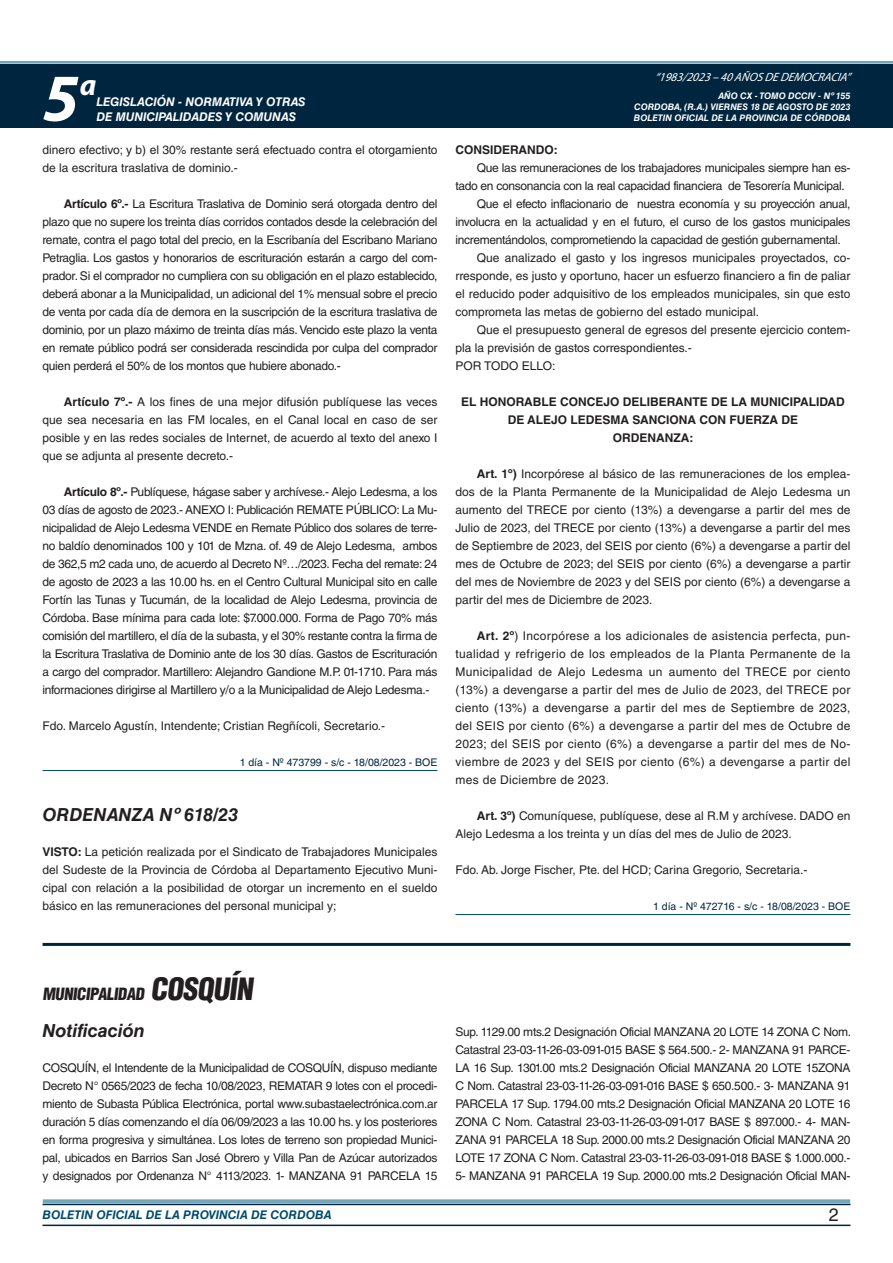
<style>
.page{position:relative;width:893px;height:1263px;background:#fff}
.page>*{position:absolute;margin:0;border:0;box-sizing:border-box;transform-origin:0 0}
.t1{font:italic 700 67.5px "Myriad Pro";color:#fff}
.t2{font:italic 700 30px "Myriad Pro";color:#fff}
.NOMBRE_DE_MINISTERIO{font:italic 700 18px "Helvetica LT Std";color:#231f20}
.t3{font:18px "Helvetica LT Std";color:#231f20}
.BASE{font:900 condensed 16.5px "Helvetica LT Std";color:#231f20}
.TEXTO_BASE{font:12px/18px "Helvetica LT Std";color:#231f20;text-align:justify}
.TEXTO_BASE-2{font:12px/18px "Helvetica LT Std";letter-spacing:-.025em;color:#231f20}
.RESUELVE{font:700 12px/18px "Helvetica LT Std";color:#231f20;text-align:center}
.t4{font:italic 700 12px "Helvetica LT Std";color:#fff}
.t5{font:italic 700 12px "Helvetica LT Std";color:#004b6c}
.t6{font:italic 12px "Myriad Pro";color:#fff}
.TEXTO_BASE-3{font:700 12px "Helvetica LT Std";color:#231f20}
.FECHA_DE_VENCIMIENTO{font:10.5px "Helvetica LT Std";color:#00263f}
.t7{font:italic 700 9px/10.8px "Helvetica LT Std";color:#fff;text-align:justify}
.s1{font-weight:700}
.s2{font-size:30px}
</style>
<div class="page">
<div style="left:0;top:61px;width:893px;height:6px;background:#fff;opacity:.75"></div>
<div style="left:0;top:64px;width:893px;height:64px;background:#00263f"></div>
<hr style="left:43px;top:1224px;width:807px;height:2px;background:#00263f">
<div style="left:42px;top:1198px;width:809px;height:8px;background:#fff;opacity:.75"></div>
<hr style="left:43px;top:770px;width:394px;height:1px;background:#004b6c">
<hr style="left:455px;top:914px;width:395px;height:1px;background:#004b6c">
<hr style="left:43px;top:943px;width:807px;height:3px;background:#00263f">
<h1 class="t1" style="left:43px;top:54px;width:38px">5</h1>
<h2 class="t2" style="left:80px;top:66px;width:18px">a</h2>
<p class="t4" style="left:96px;top:95px;width:211px">LEGISLACIÓN - NORMATIVA Y OTRAS</p>
<p class="t4" style="left:96px;top:109px;width:201px">DE MUNICIPALIDADES Y COMUNAS</p>
<p class="TEXTO_BASE" style="left:43px;top:141px;width:396px">dinero efectivo; y b) el 30% restante será efectuado contra el otorgamiento de la escritura traslativa de dominio.-</p>
<p class="TEXTO_BASE" style="left:43px;top:195px;width:396px;text-indent:21px"><span class="s1">Artículo 6º.-</span> La Escritura Traslativa de Dominio será otorgada dentro del plazo que no supere los treinta días corridos contados desde la celebración del remate, contra el pago total del precio, en la Escribanía del Escribano Mariano Petraglia. Los gastos y honorarios de escrituración estarán a cargo del com&shy;prador. Si el comprador no cumpliera con su obligación en el plazo establecido, deberá abonar a la Municipalidad, un adicional del 1% mensual sobre el precio de venta por cada día de demora en la suscripción de la escritura traslativa de dominio, por un plazo máximo de treinta días más. Vencido este plazo la venta en remate público podrá ser considerada rescindida por culpa del comprador quien perderá el 50% de los montos que hubiere abonado.-</p>
<p class="TEXTO_BASE" style="left:43px;top:393px;width:396px;text-indent:21px"><span class="s1">Artículo 7º.-</span> A los fines de una mejor difusión publíquese las veces que sea necesaria en las FM locales, en el Canal local en caso de ser posible y en las redes sociales de Internet, de acuerdo al texto del anexo I que se adjunta al presente decreto.-</p>
<p class="TEXTO_BASE" style="left:43px;top:483px;width:396px;text-indent:21px"><span class="s1">Artículo 8º.-</span> Publíquese, hágase saber y archívese.- Alejo Ledesma, a los 03 días de agosto de 2023.- ANEXO I: Publicación REMATE PÚBLICO: La Mu&shy;nicipalidad de Alejo Ledesma VENDE en Remate Público dos solares de terre&shy;no baldío denominados 100 y 101 de Mzna. of. 49 de Alejo Ledesma, ambos de 362,5 m2 cada uno, de acuerdo al Decreto Nº…/2023. Fecha del remate: 24 de agosto de 2023 a las 10.00 hs. en el Centro Cultural Municipal sito en calle Fortín las Tunas y Tucumán, de la localidad de Alejo Ledesma, provincia de Córdoba. Base mínima para cada lote: $7.000.000. Forma de Pago 70% más comisión del martillero, el día de la subasta, y el 30% restante contra la firma de la Escritura Traslativa de Dominio ante de los 30 días. Gastos de Escrituración a cargo del comprador. Martillero: Alejandro Gandione M.P. 01-1710. Para más informaciones dirigirse al Martillero y/o a la Municipalidad de Alejo Ledesma.-</p>
<p class="TEXTO_BASE" style="left:43px;top:717px;width:344px">Fdo. Marcelo Agustín, Intendente; Cristian Regñícoli, Secretario.-</p>
<p class="FECHA_DE_VENCIMIENTO" style="left:240px;top:756px;width:199px">1 día - Nº 473799 - s/c - 18/08/2023 - BOE</p>
<p class="NOMBRE_DE_MINISTERIO" style="left:43px;top:804px;width:197px">ORDENANZA Nº 618/23</p>
<p class="TEXTO_BASE" style="left:43px;top:843px;width:396px"><span class="s1">VISTO:</span> La petición realizada por el Sindicato de Trabajadores Municipales del Sudeste de la Provincia de Córdoba al Departamento Ejecutivo Muni&shy;cipal con relación a la posibilidad de otorgar un incremento en el sueldo básico en las remuneraciones del personal municipal y;</p>
<p class="t6" style="left:655px;top:70px;width:197px">“ 1983/2023 – 40 AÑOS DE DEMOCRACIA”</p>
<p class="t7" style="left:634px;top:91px;width:218px;text-indent:84px">AÑO CX - TOMO DCCIV - Nº 155<br>CORDOBA, (R.A.) VIERNES 18 DE AGOSTO DE 2023<br>BOLETIN OFICIAL DE LA PROVINCIA DE CÓRDOBA</p>
<p class="TEXTO_BASE-3" style="left:455px;top:142px;width:104px">CONSIDERANDO:</p>
<p class="TEXTO_BASE-2" style="left:455px;top:159px;width:396px;text-indent:21px">Que las remuneraciones de los trabajadores municipales siempre han es&shy;tado en consonancia con la real capacidad financiera de Tesorería Municipal.</p>
<p class="TEXTO_BASE" style="left:455px;top:195px;width:396px;text-indent:21px">Que el efecto inflacionario de nuestra economía y su proyección anual, involucra en la actualidad y en el futuro, el curso de los gastos municipales incrementándolos, comprometiendo la capacidad de gestión gubernamental.</p>
<p class="TEXTO_BASE" style="left:455px;top:249px;width:396px;text-indent:21px">Que analizado el gasto y los ingresos municipales proyectados, co&shy;rresponde, es justo y oportuno, hacer un esfuerzo financiero a fin de paliar el reducido poder adquisitivo de los empleados municipales, sin que esto comprometa las metas de gobierno del estado municipal.</p>
<p class="TEXTO_BASE" style="left:455px;top:321px;width:396px;text-indent:21px">Que el presupuesto general de egresos del presente ejercicio contem&shy;pla la previsión de gastos correspondientes.-</p>
<p class="TEXTO_BASE" style="left:455px;top:357px;width:101px">POR TODO ELLO:</p>
<p class="RESUELVE" style="left:461px;top:392px;width:385px">EL HONORABLE CONCEJO DELIBERANTE DE LA MUNICIPALIDAD<br>DE ALEJO LEDESMA SANCIONA CON FUERZA DE</p>
<p class="RESUELVE" style="left:613px;top:428px;width:82px">ORDENANZA:</p>
<p class="TEXTO_BASE" style="left:455px;top:465px;width:396px;text-indent:21px"><span class="s1">Art. 1º)</span> Incorpórese al básico de las remuneraciones de los emplea&shy;dos de la Planta Permanente de la Municipalidad de Alejo Ledesma un aumento del TRECE por ciento (13%) a devengarse a partir del mes de Julio de 2023, del TRECE por ciento (13%) a devengarse a partir del mes de Septiembre de 2023, del SEIS por ciento (6%) a devengarse a partir del mes de Octubre de 2023; del SEIS por ciento (6%) a devengarse a partir del mes de Noviembre de 2023 y del SEIS por ciento (6%) a devengarse a partir del mes de Diciembre de 2023.</p>
<p class="TEXTO_BASE" style="left:455px;top:627px;width:396px;text-indent:21px"><span class="s1">Art. 2º</span>) Incorpórese a los adicionales de asistencia perfecta, pun&shy;tualidad y refrigerio de los empleados de la Planta Permanente de la Municipalidad de Alejo Ledesma un aumento del TRECE por ciento (13%) a devengarse a partir del mes de Julio de 2023, del TRECE por ciento (13%) a devengarse a partir del mes de Septiembre de 2023, del SEIS por ciento (6%) a devengarse a partir del mes de Octubre de 2023; del SEIS por ciento (6%) a devengarse a partir del mes de No&shy;viembre de 2023 y del SEIS por ciento (6%) a devengarse a partir del mes de Diciembre de 2023.</p>
<p class="TEXTO_BASE" style="left:455px;top:807px;width:396px;text-indent:21px"><span class="s1">Art. 3º)</span> Comuníquese, publíquese, dese al R.M y archívese. DADO en<br>Alejo Ledesma a los treinta y un días del mes de Julio de 2023.</p>
<p class="TEXTO_BASE" style="left:455px;top:861px;width:353px">Fdo. Ab. Jorge Fischer, Pte. del HCD; Carina Gregorio, Secretaria.-</p>
<p class="FECHA_DE_VENCIMIENTO" style="left:653px;top:900px;width:199px">1 día - Nº 472716 - s/c - 18/08/2023 - BOE</p>
<p class="BASE" style="left:43px;top:983px;width:216px">MUNICIPALIDAD <span class="s2">COSQUÍN</span></p>
<p class="NOMBRE_DE_MINISTERIO" style="left:43px;top:1020px;width:104px">Notificación</p>
<p class="TEXTO_BASE" style="left:43px;top:1059px;width:396px">COSQUÍN, el Intendente de la Municipalidad de COSQUÍN, dispuso mediante Decreto N° 0565/2023 de fecha 10/08/2023, REMATAR 9 lotes con el procedi&shy;miento de Subasta Pública Electrónica, portal www.subastaelectrónica.com.ar duración 5 días comenzando el día 06/09/2023 a las 10.00 hs. y los posteriores en forma progresiva y simultánea. Los lotes de terreno son propiedad Munici&shy;pal, ubicados en Barrios San José Obrero y Villa Pan de Azúcar autorizados y designados por Ordenanza N° 4113/2023. 1- MANZANA 91 PARCELA 15</p>
<p class="TEXTO_BASE" style="left:455px;top:1023px;width:397px">Sup. 1129.00 mts.2 Designación Oficial MANZANA 20 LOTE 14 ZONA C Nom.<br>Catastral 23-03-11-26-03-091-015 BASE $ 564.500.- 2- MANZANA 91 PARCE-LA 16 Sup. 1301.00 mts.2 Designación Oficial MANZANA 20 LOTE 15ZONA C Nom. Catastral 23-03-11-26-03-091-016 BASE $ 650.500.- 3- MANZANA 91<br>PARCELA 17 Sup. 1794.00 mts.2 Designación Oficial MANZANA 20 LOTE 16<br>ZONA C Nom. Catastral 23-03-11-26-03-091-017 BASE $ 897.000.- 4- MAN-ZANA 91 PARCELA 18 Sup. 2000.00 mts.2 Designación Oficial MANZANA 20<br>LOTE 17 ZONA C Nom. Catastral 23-03-11-26-03-091-018 BASE $ 1.000.000.- 5- MANZANA 91 PARCELA 19 Sup. 2000.00 mts.2 Designación Oficial MAN-</p>
<p class="t5" style="left:43px;top:1208px;width:290px">BOLETIN OFICIAL DE LA PROVINCIA DE CORDOBA</p>
<p class="t3" style="left:829px;top:1204px;width:12px">2</p>
</div>
